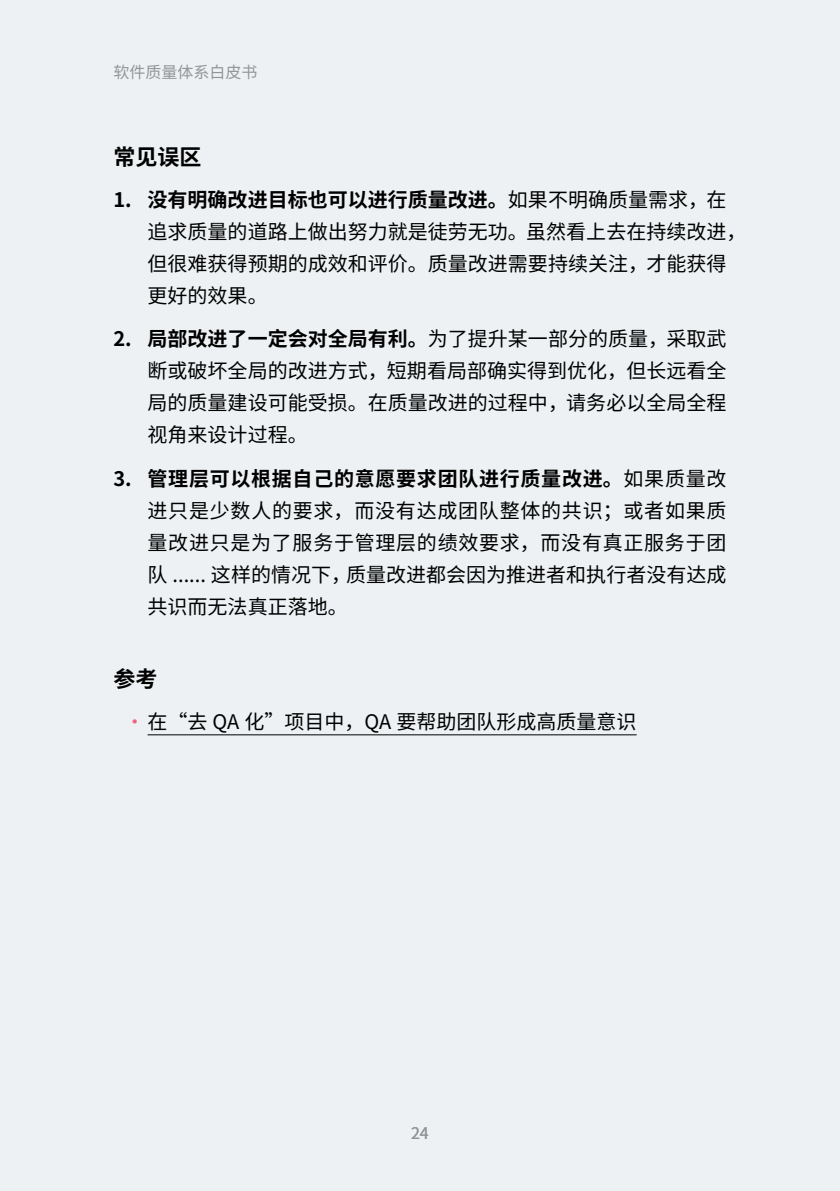
<style>
.page{position:relative;width:840px;height:1191px;background:#fff}
.page>*{position:absolute;margin:0;border:0;box-sizing:border-box;transform-origin:0 0}
.H4_TW_CN{font:700 22px "Noto Sans SC";color:#000}
.t1{font:20px/32px "Noto Sans SC";color:#000;text-align:justify}
.Running_header_TW_CN{font:16px "Noto Sans SC";color:#939598}
.s1{font-weight:700}
.s2{color:#f2617a}
</style>
<div class="page">
<div style="left:0;top:0;width:839px;height:1191px;background:#edf1f3"></div>
<hr style="left:147px;top:734px;width:489px;height:1px;background:#000">
<p class="Running_header_TW_CN" style="left:113px;top:64px;width:145px">软件质量体系白皮书</p>
<h4 class="H4_TW_CN" style="left:113px;top:145px;width:89px">常见误区</h4>
<p class="t1" style="left:147px;top:184px;width:600px;text-align:left;text-indent:-34px"><span class="s1">1. 没有明确改进目标也可以进行质量改进。</span>如果不明确质量需求，在追求质量的道路上做出努力就是徒劳无功。虽然看上去在持续改进，但很难获得预期的成效和评价。质量改进需要持续关注，才能获得更好的效果。</p>
<p class="t1" style="left:147px;top:323px;width:580px;text-indent:-34px"><span class="s1">2. 局部改进了一定会对全局有利。</span>为了提升某一部分的质量，采取武断或破坏全局的改进方式，短期看局部确实得到优化，但长远看全局的质量建设可能受损。在质量改进的过程中，请务必以全局全程视角来设计过程。</p>
<p class="t1" style="left:147px;top:463px;width:580px;text-indent:-34px"><span class="s1">3. 管理层可以根据自己的意愿要求团队进行质量改进。</span>如果质量改进只是少数人的要求，而没有达成团队整体的共识；或者如果质量改进只是为了服务于管理层的绩效要求，而没有真正服务于团队 ...... 这样的情况下，质量改进都会因为推进者和执行者没有达成共识而无法真正落地。</p>
<h4 class="H4_TW_CN" style="left:113px;top:666px;width:45px">参考</h4>
<p class="t1" style="left:125px;top:706px;width:513px"><span class="s2">•</span>在“去 QA 化”项目中，QA 要帮助团队形成高质量意识</p>
<p class="Running_header_TW_CN" style="left:411px;top:1124px;width:19px">24</p>
</div>
